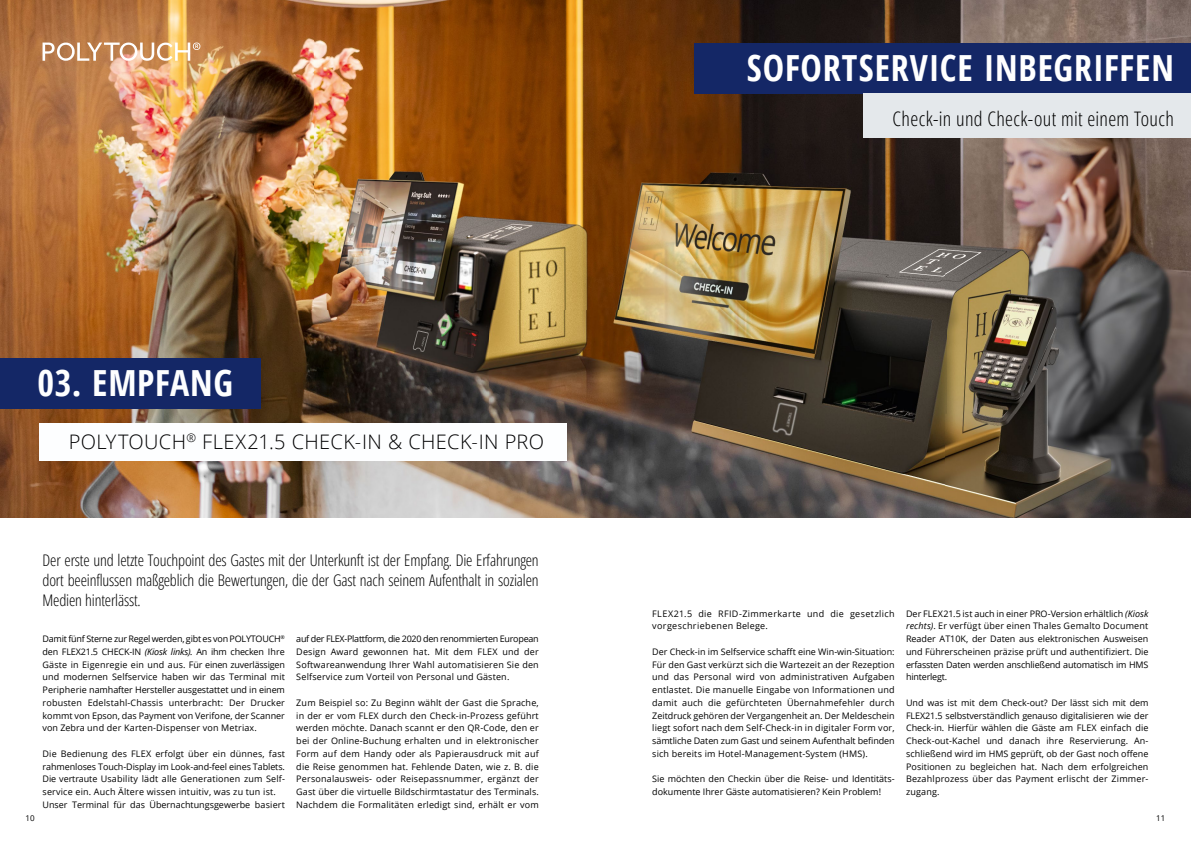
<style>
.page{position:relative;width:1191px;height:842px;background:#fff}
.page>*{position:absolute;margin:0;border:0;box-sizing:border-box;transform-origin:0 0}
.t1{font:700 condensed 36px "Open Sans";letter-spacing:.025em;color:#fff}
.t2{font:700 condensed 36px "Open Sans";letter-spacing:.02em;color:#fdfeff}
.t3{font:300 20px "Open Sans";letter-spacing:.02em;color:#000}
.t4{font:300 20px "Open Sans Condensed";letter-spacing:.015em;color:#000}
.t5{font:300 16px/20px "Open Sans Condensed";letter-spacing:-.01em;color:#000;text-align:justify}
.t6{font:9px/12.8px "Open Sans";letter-spacing:.02em;color:#000;text-align:justify}
.t7{font:9px/12.8px "Open Sans";color:#000}
.t8{font:9px/12.8px "Open Sans";letter-spacing:.04em;color:#000}
.t9{font:8px "Open Sans";color:#000}
.s1{font-style:italic}
</style>
<div class="page">
<img style="left:0;top:0;width:1191px;height:518px">
<div style="left:694px;top:43px;width:497px;height:51px;background:#142766"></div>
<div style="left:863px;top:94px;width:328px;height:44px;background:#e4e8eb"></div>
<div style="left:0;top:358px;width:260px;height:50px;background:#142766"></div>
<div style="left:39px;top:423px;width:527px;height:37px;background:#fdfeff"></div>
<svg style="left:43px;top:43px;width:157px;height:18px"></svg>
<h1 class="t2" style="left:38px;top:358px;width:197px">03. EMPFANG</h1>
<h2 class="t3" style="left:69px;top:428px;width:477px">POLYTOUCH<sup>®</sup> FLEX21.5 CHECK-IN &amp; CHECK-IN PRO</h2>
<h3 class="t5" style="left:43px;top:549px;width:498px">Der erste und letzte Touchpoint des Gastes mit der Unterkunft ist der Empfang. Die Erfahrungen dort beeinflussen maßgeblich die Bewertungen, die der Gast nach seinem Aufenthalt in sozialen Medien hinterlässt.</h3>
<p class="t6" style="left:43px;top:632px;width:244px">Damit fünf Sterne zur Regel werden, gibt es von POLYTOUCH<sup>® </sup>den FLEX21.5 CHECK-IN <span class="s1">(Kiosk links).</span> An ihm checken Ihre Gäste in Eigenregie ein und aus. Für einen zuverlässigen und modernen Selfservice haben wir das Terminal mit Peripherie namhafter Hersteller ausgestattet und in einem robusten Edelstahl-Chassis unterbracht: Der Drucker kommt von Epson, das Payment von Verifone, der Scanner von Zebra und der Karten-Dispenser von Metriax.</p>
<p class="t6" style="left:43px;top:747px;width:244px;text-align:left">Die Bedienung des FLEX erfolgt über ein dünnes, fast rahmenloses Touch-Display im Look-and-feel eines Tablets.<br>Die vertraute Usability lädt alle Generationen zum Self&shy;service ein. Auch Ältere wissen intuitiv, was zu tun ist.<br>Unser Terminal für das Übernachtungsgewerbe basiert</p>
<p class="t6" style="left:296px;top:632px;width:244px">auf der FLEX-Plattform, die 2020 den renommierten European Design Award gewonnen hat. Mit dem FLEX und der Softwareanwendung Ihrer Wahl automatisieren Sie den Selfservice zum Vorteil von Personal und Gästen.</p>
<p class="t6" style="left:296px;top:696px;width:244px">Zum Beispiel so: Zu Beginn wählt der Gast die Sprache, in der er vom FLEX durch den Check-in-Prozess geführt werden möchte. Danach scannt er den QR-Code, den er bei der Online-Buchung erhalten und in elektronischer Form auf dem Handy oder als Papierausdruck mit auf die Reise genommen hat. Fehlende Daten, wie z. B. die Personalausweis- oder Reisepassnummer, ergänzt der Gast über die virtuelle Bildschirmtastatur des Terminals.<br>Nachdem die Formalitäten erledigt sind, erhält er vom</p>
<h1 class="t1" style="left:747px;top:43px;width:428px">SOFORTSERVICE INBEGRIFFEN</h1>
<h2 class="t4" style="left:892px;top:105px;width:283px">Check-in und Check-out mit einem Touch</h2>
<p class="t8" style="left:652px;top:607px;width:244px">FLEX21.5 die RFID-Zimmerkarte und die gesetzlich vorgeschriebenen Belege.</p>
<p class="t6" style="left:652px;top:645px;width:244px">Der Check-in im Selfservice schafft eine Win-win-Situation:<br>Für den Gast verkürzt sich die Wartezeit an der Rezeption und das Personal wird von administrativen Aufgaben entlastet. Die manuelle Eingabe von Informationen und damit auch die gefürchteten Übernahmefehler durch Zeitdruck gehören der Vergangenheit an. Der Meldeschein liegt sofort nach dem Self-Check-in in digitaler Form vor, sämtliche Daten zum Gast und seinem Aufenthalt befinden sich bereits im Hotel-Management-System (HMS).</p>
<p class="t7" style="left:652px;top:772px;width:244px">Sie möchten den Checkin über die Reise- und Identitäts&shy;dokumente Ihrer Gäste automatisieren? Kein Problem!</p>
<p class="t6" style="left:906px;top:607px;width:244px">Der FLEX21.5 ist auch in einer PRO-Version erhältlich <span class="s1">(Kiosk rechts)</span>. Er verfügt über einen Thales Gemalto Document Reader AT10K, der Daten aus elektronischen Ausweisen und Führerscheinen präzise prüft und authentifiziert. Die erfassten Daten werden anschließend automatisch im HMS hinterlegt.</p>
<p class="t6" style="left:906px;top:696px;width:244px">Und was ist mit dem Check-out? Der lässt sich mit dem FLEX21.5 selbstverständlich genauso digitalisieren wie der Check-in. Hierfür wählen die Gäste am FLEX einfach die Check-out-Kachel und danach ihre Reservierung. An&shy;schließend wird im HMS geprüft, ob der Gast noch offene Positionen zu begleichen hat. Nach dem erfolgreichen Bezahlprozess über das Payment erlischt der Zimmer&shy;zugang.</p>
<p class="t9" style="left:26px;top:812px;width:11px">10</p>
<p class="t9" style="left:1156px;top:812px;width:11px">11</p>
</div>
